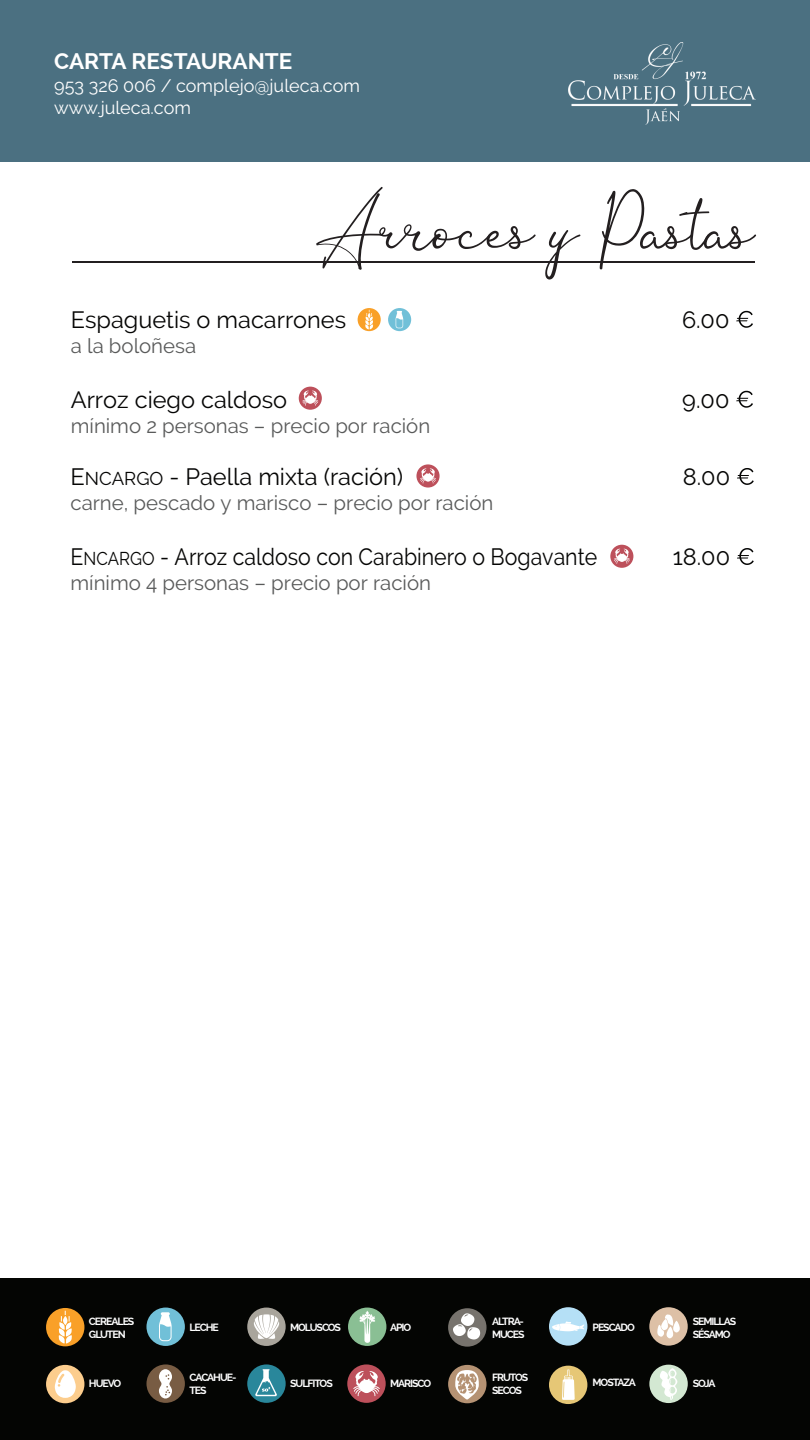
<style>
.page{position:relative;width:810px;height:1440px;background:#fff}
.page>*{position:absolute;margin:0;border:0;box-sizing:border-box;transform-origin:0 0}
.t1{font:54px "Ortisan Signature";color:#231f20}
.t2{font:23.55px "Raleway";color:#050504;scale:.91 1}
.t3{font:23.55px "Raleway";color:#050504}
.t4{font:23.48px "Raleway";color:#050504}
.t5{font:700 22.5px "Raleway";letter-spacing:-.005em;color:#fff}
.t6{font:20.4px "Raleway";color:#595a5a}
.t7{font:18px/22.5px "Raleway";color:#fff}
.t8{font:700 10.5px/12.6px "Raleway";letter-spacing:-.1em;color:#fff}
.s1{font-size:18.45px}
</style>
<div class="page">
<div style="left:0;top:0;width:810px;height:161px;background:#4b7081"></div>
<div style="left:0;top:1279px;width:810px;height:161px;background:#040503"></div>
<img style="left:568px;top:43px;width:188px;height:81px">
<div style="left:649px;top:1307px;width:39px;height:39px;background:#ddc0a6;border-radius:50%"></div>
<svg style="left:657px;top:1314px;width:23px;height:24px"></svg>
<div style="left:448px;top:1308px;width:39px;height:39px;background:#77736d;border-radius:50%"></div>
<svg style="left:453px;top:1313px;width:27px;height:27px"></svg>
<div style="left:549px;top:1366px;width:38px;height:38px;background:#e6c776;border-radius:50%"></div>
<svg style="left:562px;top:1370px;width:13px;height:30px"></svg>
<div style="left:146px;top:1364px;width:39px;height:39px;background:#785c43;border-radius:50%"></div>
<svg style="left:159px;top:1369px;width:13px;height:30px"></svg>
<div style="left:347px;top:1364px;width:39px;height:39px;background:#bd505b;border-radius:50%"></div>
<svg style="left:353px;top:1371px;width:27px;height:25px"></svg>
<div style="left:348px;top:1308px;width:38px;height:38px;background:#8abf94;border-radius:50%"></div>
<svg style="left:359px;top:1311px;width:16px;height:32px"></svg>
<div style="left:549px;top:1307px;width:38px;height:39px;background:#b5e0f6;border-radius:50%"></div>
<svg style="left:552px;top:1322px;width:32px;height:9px"></svg>
<div style="left:247px;top:1364px;width:39px;height:39px;background:#29879b;border-radius:50%"></div>
<svg style="left:255px;top:1369px;width:22px;height:27px"></svg>
<div style="left:46px;top:1308px;width:38px;height:38px;background:#f9a028;border-radius:50%"></div>
<svg style="left:58px;top:1311px;width:14px;height:33px"></svg>
<div style="left:146px;top:1308px;width:39px;height:38px;background:#71c0d8;border-radius:50%"></div>
<svg style="left:159px;top:1312px;width:13px;height:29px"></svg>
<div style="left:649px;top:1365px;width:39px;height:38px;background:#d3e8d2;border-radius:50%"></div>
<svg style="left:660px;top:1368px;width:17px;height:32px"></svg>
<div style="left:448px;top:1365px;width:39px;height:38px;background:#b59273;border-radius:50%"></div>
<svg style="left:455px;top:1370px;width:24px;height:30px"></svg>
<div style="left:46px;top:1365px;width:38px;height:38px;background:#fccd8d;border-radius:50%"></div>
<svg style="left:55px;top:1370px;width:21px;height:28px"></svg>
<div style="left:247px;top:1308px;width:39px;height:38px;background:#a9a59c;border-radius:50%"></div>
<svg style="left:254px;top:1314px;width:25px;height:25px"></svg>
<svg style="left:737px;top:468px;width:17px;height:17px"></svg>
<svg style="left:737px;top:548px;width:17px;height:17px"></svg>
<hr style="left:72px;top:262px;width:683px;height:1px;background:#231f20">
<svg style="left:416px;top:464px;width:24px;height:24px"></svg>
<svg style="left:420px;top:468px;width:16px;height:16px"></svg>
<div style="left:610px;top:545px;width:23px;height:23px;background:#bd505b;border-radius:50%"></div>
<svg style="left:614px;top:549px;width:16px;height:15px"></svg>
<svg style="left:736px;top:311px;width:17px;height:17px"></svg>
<svg style="left:736px;top:391px;width:17px;height:17px"></svg>
<div style="left:358px;top:308px;width:23px;height:23px;background:#f9a028;border-radius:50%"></div>
<svg style="left:365px;top:310px;width:9px;height:19px"></svg>
<svg style="left:388px;top:308px;width:23px;height:23px"></svg>
<svg style="left:396px;top:311px;width:7px;height:17px"></svg>
<div style="left:299px;top:387px;width:23px;height:23px;background:#bd505b;border-radius:50%"></div>
<svg style="left:302px;top:391px;width:16px;height:15px"></svg>
<h3 class="t5" style="left:54px;top:48px;width:240px">CARTA RESTAURANTE</h3>
<h3 class="t7" style="left:54px;top:74px;width:307px">953 326 006 / complejo@juleca.com www.juleca.com</h3>
<h1 class="t1" style="left:318px;top:198px;width:438px">Arroces y Pastas</h1>
<h3 class="t4" style="left:71px;top:306px;width:277px">Espaguetis o macarrones</h3>
<h3 class="t6" style="left:71px;top:334px;width:127px">a la boloñesa</h3>
<h3 class="t4" style="left:682px;top:306px;width:49px">6.00</h3>
<h3 class="t4" style="left:71px;top:385px;width:218px">Arroz ciego caldoso</h3>
<h3 class="t6" style="left:71px;top:413px;width:361px">mínimo 2 personas – precio por ración</h3>
<h2 class="t3" style="left:71px;top:463px;width:334px">E<span class="s1">NCARGO</span> - Paella mixta (ración)</h2>
<h3 class="t6" style="left:71px;top:491px;width:424px">carne, pescado y marisco – precio por ración</h3>
<h2 class="t2" style="left:71px;top:543px;width:581px">E<span class="s1">NCARGO</span> - Arroz caldoso con Carabinero o Bogavante</h2>
<h3 class="t6" style="left:71px;top:571px;width:362px">mínimo 4 personas – precio por ración</h3>
<h3 class="t4" style="left:682px;top:385px;width:49px">9.00</h3>
<h2 class="t3" style="left:683px;top:463px;width:49px">8.00</h2>
<h2 class="t3" style="left:673px;top:543px;width:59px">18.00</h2>
<p class="t8" style="left:89px;top:1315px;width:47px">CEREALES<br>GLUTEN</p>
<p class="t8" style="left:189px;top:1321px;width:31px">LECHE</p>
<p class="t8" style="left:290px;top:1321px;width:52px">MOLUSCOS</p>
<p class="t8" style="left:390px;top:1321px;width:23px">APIO</p>
<p class="t8" style="left:492px;top:1315px;width:34px">ALTRA-<br>MUCES</p>
<p class="t8" style="left:593px;top:1320px;width:44px">PESCADO</p>
<p class="t8" style="left:693px;top:1315px;width:45px">SEMILLAS<br>SÉSAMO</p>
<p class="t8" style="left:89px;top:1377px;width:34px">HUEVO</p>
<p class="t8" style="left:189px;top:1371px;width:49px">CACAHUE-<br>TES</p>
<p class="t8" style="left:290px;top:1377px;width:44px">SULFITOS</p>
<p class="t8" style="left:390px;top:1377px;width:43px">MARISCO</p>
<p class="t8" style="left:492px;top:1371px;width:38px">FRUTOS<br>SECOS</p>
<p class="t8" style="left:593px;top:1376px;width:45px">MOSTAZA</p>
<p class="t8" style="left:693px;top:1377px;width:24px">SOJA</p>
</div>
